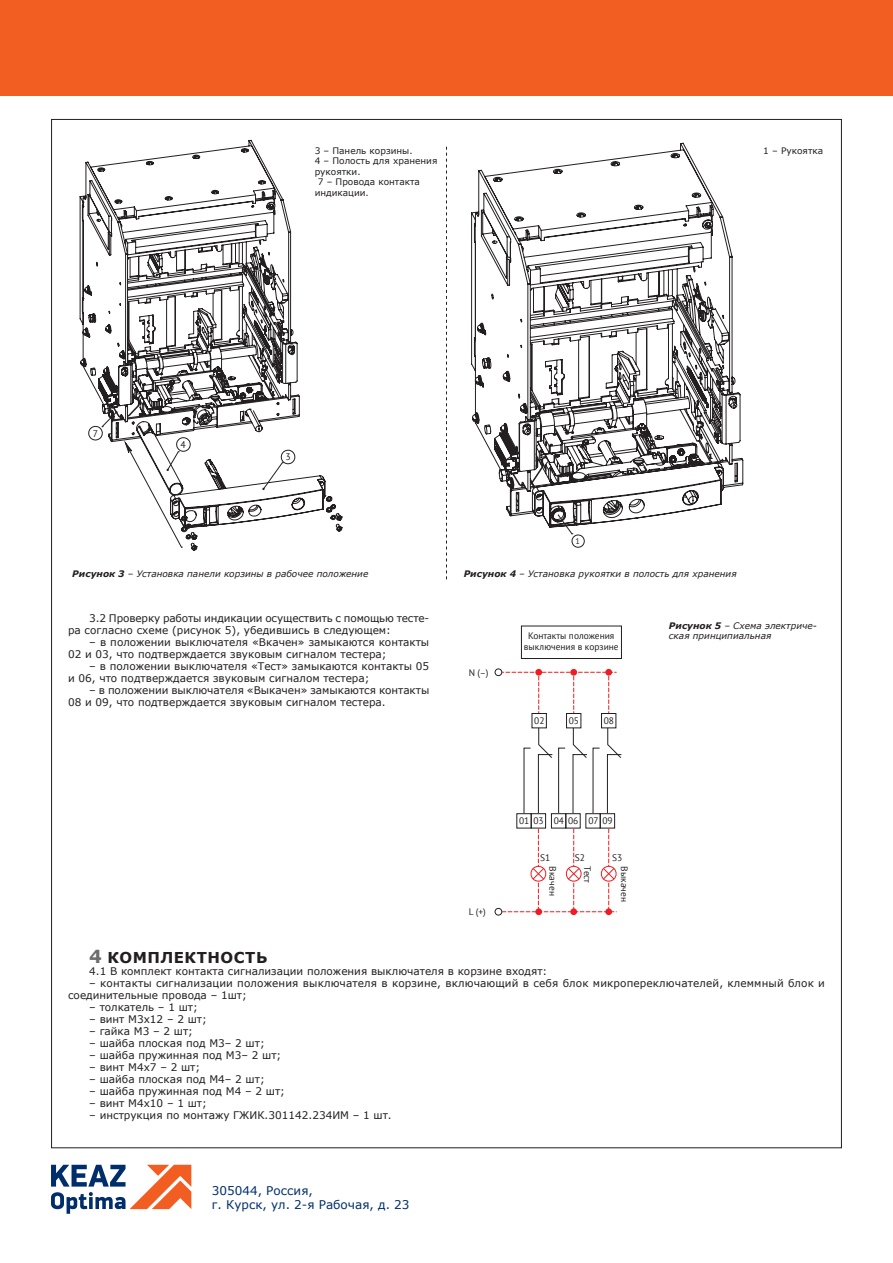
<style>
.page{position:relative;width:893px;height:1263px;background:#fff}
.page>*{position:absolute;margin:0;border:0;box-sizing:border-box;transform-origin:0 0}
.t1{font:700 15px "Verdana";letter-spacing:.035em;color:#231f20}
.t2{font:12px/14.4px "Verdana";color:#002e6b}
.t3{font:10.5px/12px "Verdana";color:#231f20}
.t4{font:9.75px "PT Sans";color:#231f20}
.t5{font:9.45px/11.2px "PT Sans";color:#231f20;text-align:center}
.t6{font:italic 9px/10.5px "Verdana";color:#231f20}
.t7{font:9px "Verdana";color:#231f20}
.t8{font:8.25px "PT Sans";color:#231f20}
.s1{font-weight:700}
.s2{font-size:18px;color:#6c6d70}
</style>
<div class="page">
<div style="left:0;top:0;width:893px;height:95px;background:#f25d21"></div>
<svg style="left:51px;top:1165px;width:140px;height:49px"></svg>
<svg style="left:79px;top:140px;width:263px;height:411px"></svg>
<svg style="left:446px;top:147px;width:1px;height:432px"></svg>
<svg style="left:567px;top:528px;width:18px;height:20px"></svg>
<svg style="left:471px;top:143px;width:272px;height:385px"></svg>
<svg style="left:511px;top:456px;width:37px;height:31px"></svg>
<div style="left:495px;top:668px;width:7px;height:8px;border:1px solid #231f20;border-radius:50%"></div>
<div style="left:535px;top:669px;width:7px;height:7px;background:#ee1d23;border-radius:50%"></div>
<div style="left:570px;top:669px;width:7px;height:7px;background:#ee1d23;border-radius:50%"></div>
<div style="left:605px;top:669px;width:7px;height:7px;background:#ee1d23;border-radius:50%"></div>
<div style="left:531px;top:813px;width:15px;height:15px;border:1px solid #231f20"></div>
<div style="left:516px;top:813px;width:16px;height:15px;border:1px solid #231f20"></div>
<div style="left:495px;top:908px;width:7px;height:7px;border:1px solid #231f20;border-radius:50%"></div>
<div style="left:535px;top:908px;width:7px;height:7px;background:#ee1d23;border-radius:50%"></div>
<div style="left:570px;top:908px;width:7px;height:7px;background:#ee1d23;border-radius:50%"></div>
<div style="left:605px;top:908px;width:7px;height:7px;background:#ee1d23;border-radius:50%"></div>
<svg style="left:502px;top:672px;width:115px;height:41px"></svg>
<svg style="left:523px;top:747px;width:8px;height:67px"></svg>
<div style="left:551px;top:813px;width:15px;height:15px;border:1px solid #231f20"></div>
<svg style="left:538px;top:728px;width:28px;height:86px"></svg>
<div style="left:600px;top:813px;width:15px;height:15px;border:1px solid #231f20"></div>
<div style="left:585px;top:813px;width:16px;height:15px;border:1px solid #231f20"></div>
<svg style="left:572px;top:727px;width:28px;height:87px"></svg>
<svg style="left:607px;top:727px;width:15px;height:87px"></svg>
<div style="left:521px;top:626px;width:101px;height:33px;border:1px solid #231f20"></div>
<div style="left:532px;top:713px;width:15px;height:15px;border:1px solid #231f20"></div>
<div style="left:566px;top:713px;width:15px;height:15px;border:1px solid #231f20"></div>
<div style="left:601px;top:713px;width:15px;height:15px;border:1px solid #231f20"></div>
<svg style="left:502px;top:829px;width:115px;height:83px"></svg>
<p class="t7" style="left:315px;top:144px;width:99px">3 – Панель корзины.</p>
<p class="t7" style="left:315px;top:155px;width:124px">4 – Полость для хранения</p>
<p class="t7" style="left:315px;top:165px;width:47px">рукоятки.</p>
<p class="t7" style="left:318px;top:176px;width:104px">7 – Провода контакта</p>
<p class="t7" style="left:315px;top:186px;width:56px">индикации.</p>
<p class="t7" style="left:763px;top:144px;width:61px">1 – Рукоятка</p>
<p class="t4" style="left:93px;top:427px;width:7px">7</p>
<p class="t4" style="left:180px;top:438px;width:7px">4</p>
<p class="t4" style="left:285px;top:450px;width:7px">3</p>
<p class="t8" style="left:576px;top:535px;width:6px">1</p>
<p class="t6" style="left:72px;top:568px;width:298px"><span class="s1">Рисунок 3</span> – Установка панели корзины в рабочее положение</p>
<p class="t6" style="left:464px;top:568px;width:275px"><span class="s1">Рисунок 4</span> – Установка рукоятки в полость для хранения</p>
<p class="t3" style="left:68px;top:612px;width:363px;text-indent:21px">3.2 Проверку работы индикации осуществить с помощью тесте&shy;ра согласно схеме (рисунок 5), убедившись в следующем:</p>
<p class="t3" style="left:68px;top:636px;width:363px;text-indent:21px">– в положении выключателя «Вкачен» замыкаются контакты<br>02 и 03, что подтверждается звуковым сигналом тестера;</p>
<p class="t3" style="left:68px;top:660px;width:363px;text-indent:21px">– в положении выключателя «Тест» замыкаются контакты 05 и 06, что подтверждается звуковым сигналом тестера;</p>
<p class="t3" style="left:68px;top:684px;width:363px;text-indent:21px">– в положении выключателя «Выкачен» замыкаются контакты<br>08 и 09, что подтверждается звуковым сигналом тестера.</p>
<p class="t5" style="left:469px;top:666px;width:21px">N (–)</p>
<p class="t5" style="left:524px;top:630px;width:96px">Контакты положения выключения в корзине</p>
<p class="t5" style="left:534px;top:715px;width:12px">02</p>
<p class="t5" style="left:569px;top:715px;width:12px">05</p>
<p class="t5" style="left:604px;top:715px;width:12px">08</p>
<p class="t5" style="left:469px;top:906px;width:19px">L (+)</p>
<p class="t5" style="left:519px;top:815px;width:26px">01 03</p>
<p class="t5" style="left:554px;top:815px;width:61px">04 06 07 09</p>
<p class="t5" style="left:540px;top:852px;width:12px">S1</p>
<p class="t5" style="left:559px;top:866px;width:31px;rotate:90deg">Вкачен</p>
<p class="t5" style="left:593px;top:866px;width:18px;rotate:90deg">Тест</p>
<p class="t5" style="left:630px;top:866px;width:37px;rotate:90deg">Выкачен</p>
<p class="t5" style="left:575px;top:852px;width:12px">S2</p>
<p class="t5" style="left:612px;top:852px;width:12px">S3</p>
<p class="t6" style="left:669px;top:620px;width:150px"><span class="s1">Рисунок 5</span> – Схема электриче&shy;ская принципиальная</p>
<h1 class="t1" style="left:89px;top:946px;width:180px"><span class="s2">4</span> КОМПЛЕКТНОСТЬ</h1>
<p class="t3" style="left:89px;top:965px;width:460px">4.1 В комплект контакта сигнализации положения выключателя в корзине входят:</p>
<p class="t3" style="left:68px;top:977px;width:758px;text-indent:21px">– контакты сигнализации положения выключателя в корзине, включающий в себя блок микропереключателей, клеммный блок и соединительные провода – 1шт;</p>
<p class="t3" style="left:89px;top:1001px;width:110px">– толкатель – 1 шт;</p>
<p class="t3" style="left:89px;top:1013px;width:119px">– винт М3х12 – 2 шт;</p>
<p class="t3" style="left:89px;top:1025px;width:105px">– гайка М3 – 2 шт;</p>
<p class="t3" style="left:89px;top:1037px;width:177px">– шайба плоская под М3– 2 шт;</p>
<p class="t3" style="left:89px;top:1049px;width:194px">– шайба пружинная под М3– 2 шт;</p>
<p class="t3" style="left:89px;top:1061px;width:112px">– винт М4х7 – 2 шт;</p>
<p class="t3" style="left:89px;top:1073px;width:177px">– шайба плоская под М4– 2 шт;</p>
<p class="t3" style="left:89px;top:1085px;width:197px">– шайба пружинная под М4 – 2 шт;</p>
<p class="t3" style="left:89px;top:1097px;width:119px">– винт М4х10 – 1 шт;</p>
<p class="t3" style="left:89px;top:1109px;width:304px">– инструкция по монтажу ГЖИК.301142.234ИМ – 1 шт.</p>
<p class="t2" style="left:212px;top:1183px;width:199px">305044, Россия,<br>г. Курск, ул. 2-я Рабочая, д. 23</p>
</div>
